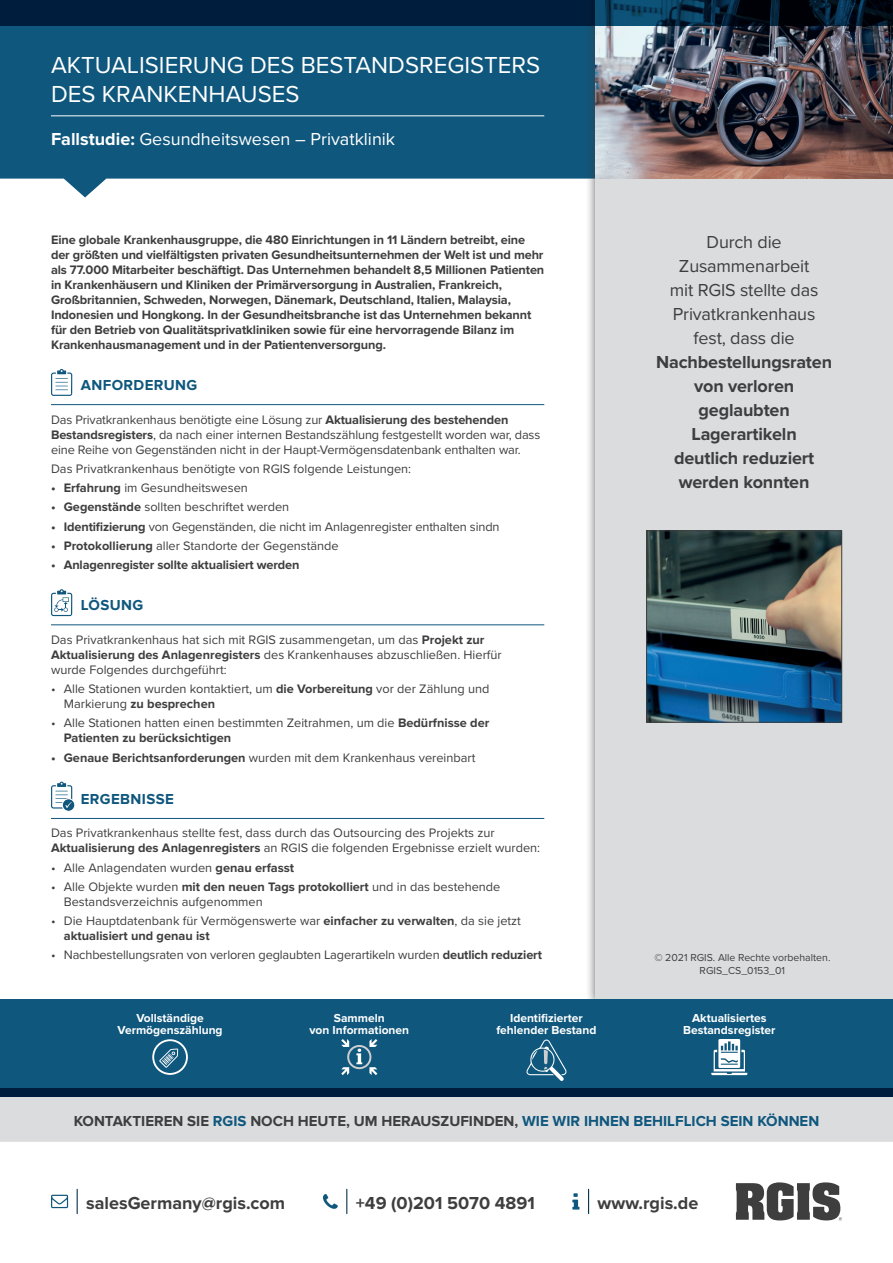
<style>
.page{position:relative;width:893px;height:1263px;background:#fff}
.page>*{position:absolute;margin:0;border:0;box-sizing:border-box;transform-origin:0 0}
.t1{font:24px/28.8px "Proxima Nova";color:#fff}
.t2{font:700 18px/24px "Proxima Nova";letter-spacing:-.01em;color:#3e3e3f;text-align:center}
.t3{font:18px/24px "Proxima Nova";letter-spacing:-.01em;color:#3e3e3f;text-align:center}
.t4{font:18px "Proxima Nova";color:#fff}
.t5{font:700 15px "Proxima Nova";color:#3e3e3f}
.t6{font:700 15px "Proxima Nova";letter-spacing:.025em;color:#0f577d}
.t7{font:12.75px/15px "Proxima Nova";color:#3e3e3f}
.t8{font:700 12.75px/15px "Proxima Nova";letter-spacing:-.01em;color:#3e3e3f}
.t9{font:700 12px/12px "Proxima Nova";color:#fff;text-align:center}
.t10{font:10.5px/12.6px "Proxima Nova";color:#3e3e3f;text-align:center}
.s1{font-weight:700}
.s2{color:#0f577d}
</style>
<div class="page">
<svg style="left:588px;top:1189px;width:1px;height:24px"></svg>
<svg style="left:572px;top:1193px;width:7px;height:16px"></svg>
<svg style="left:77px;top:1189px;width:1px;height:24px"></svg>
<svg style="left:51px;top:1195px;width:17px;height:13px"></svg>
<svg style="left:346px;top:1189px;width:1px;height:24px"></svg>
<svg style="left:323px;top:1194px;width:15px;height:15px"></svg>
<svg style="left:736px;top:1182px;width:106px;height:38px"></svg>
<svg style="left:0;top:26px;width:585px;height:171px;fill:#0f577d"></svg>
<hr style="left:51px;top:116px;width:493px;height:1px;background:#fff">
<hr style="left:51px;top:404px;width:493px;height:1px;background:#0f577d">
<hr style="left:51px;top:625px;width:493px;height:1px;background:#0f577d">
<hr style="left:51px;top:818px;width:493px;height:1px;background:#0f577d">
<svg style="left:51px;top:369px;width:22px;height:27px"></svg>
<svg style="left:51px;top:589px;width:22px;height:27px"></svg>
<svg style="left:51px;top:782px;width:24px;height:30px"></svg>
<div style="left:585px;top:0;width:308px;height:1010px;background:#3e3e3f;opacity:.75"></div>
<div style="left:595px;top:0;width:298px;height:1001px;background:#dbdcde"></div>
<img style="left:595px;top:26px;width:298px;height:153px">
<svg style="left:0;top:0;width:893px;height:26px;fill:#001d3d"></svg>
<div style="left:0;top:1097px;width:893px;height:45px;background:#dbdcde"></div>
<div style="left:0;top:999px;width:893px;height:98px;background:#0f577d"></div>
<div style="left:0;top:1089px;width:893px;height:8px;background:#001d3d"></div>
<svg style="left:711px;top:1039px;width:36px;height:36px"></svg>
<svg style="left:159px;top:1048px;width:19px;height:20px"></svg>
<div style="left:152px;top:1039px;width:36px;height:36px;border:2px solid #fff;border-radius:50%"></div>
<svg style="left:526px;top:1039px;width:41px;height:42px"></svg>
<img style="left:648px;top:533px;width:192px;height:187px">
<div style="left:646px;top:531px;width:196px;height:191px;border:1px solid #3e3e3f"></div>
<svg style="left:341px;top:1039px;width:36px;height:36px"></svg>
<h1 class="t1" style="left:51px;top:50px;width:491px">AKTUALISIERUNG DES BESTANDSREGISTERS<br>DES KRANKENHAUSES</h1>
<h2 class="t4" style="left:51px;top:125px;width:346px"><span class="s1">Fallstudie:</span> Gesundheitswesen – Privatklinik</h2>
<p class="t8" style="left:51px;top:233px;width:495px">Eine globale Krankenhausgruppe, die 480 Einrichtungen in 11 Ländern betreibt, eine der größten und vielfältigsten privaten Gesundheitsunternehmen der Welt ist und mehr als 77.000 Mitarbeiter beschäftigt. Das Unternehmen behandelt 8,5 Millionen Patienten in Krankenhäusern und Kliniken der Primärversorgung in Australien, Frankreich, Großbritannien, Schweden, Norwegen, Dänemark, Deutschland, Italien, Malaysia, Indonesien und Hongkong. In der Gesundheitsbranche ist das Unternehmen bekannt für den Betrieb von Qualitätsprivatkliniken sowie für eine hervorragende Bilanz im Krankenhausmanagement und in der Patientenversorgung.</p>
<p class="t6" style="left:81px;top:376px;width:118px">ANFORDERUNG</p>
<p class="t7" style="left:51px;top:411px;width:491px">Das Privatkrankenhaus benötigte eine Lösung zur <span class="s1">Aktualisierung des bestehenden<br>Bestandsregisters</span>, da nach einer internen Bestandszählung festgestellt worden war, dass eine Reihe von Gegenständen nicht in der Haupt-Vermögensdatenbank enthalten war.</p>
<p class="t7" style="left:51px;top:461px;width:362px">Das Privatkrankenhaus benötigte von RGIS folgende Leistungen:</p>
<p class="t7" style="left:51px;top:480px;width:198px"><span class="s1">• Erfahrung</span> im Gesundheitswesen</p>
<p class="t7" style="left:51px;top:499px;width:240px"><span class="s1">• Gegenstände</span> sollten beschriftet werden</p>
<p class="t7" style="left:51px;top:518px;width:450px"><span class="s1">• Identifizierung</span> von Gegenständen, die nicht im Anlagenregister enthalten sindn</p>
<p class="t7" style="left:51px;top:538px;width:289px"><span class="s1">• Protokollierung</span> aller Standorte der Gegenstände</p>
<p class="t8" style="left:51px;top:558px;width:250px">• Anlagenregister sollte aktualisiert werden</p>
<p class="t6" style="left:81px;top:596px;width:64px">LÖSUNG</p>
<p class="t7" style="left:51px;top:631px;width:452px">Das Privatkrankenhaus hat sich mit RGIS zusammengetan, um das <span class="s1">Projekt zur<br>Aktualisierung des Anlagenregisters</span> des Krankenhauses abzuschließen. Hierfür wurde Folgendes durchgeführt:</p>
<p class="t7" style="left:64px;top:681px;width:427px;text-indent:-13px">• Alle Stationen wurden kontaktiert, um <span class="s1">die Vorbereitung</span> vor der Zählung und<br>Markierung <span class="s1">zu besprechen</span></p>
<p class="t7" style="left:64px;top:715px;width:427px;text-indent:-13px">• Alle Stationen hatten einen bestimmten Zeitrahmen, um die <span class="s1">Bedürfnisse der<br>Patienten zu berücksichtigen</span></p>
<p class="t7" style="left:51px;top:749px;width:426px"><span class="s1">• Genaue Berichtsanforderungen</span> wurden mit dem Krankenhaus vereinbart</p>
<p class="t6" style="left:81px;top:791px;width:95px">ERGEBNISSE</p>
<p class="t7" style="left:51px;top:825px;width:491px">Das Privatkrankenhaus stellte fest, dass durch das Outsourcing des Projekts zur<br><span class="s1">Aktualisierung des Anlagenregisters</span> an RGIS die folgenden Ergebnisse erzielt wurden:</p>
<p class="t7" style="left:51px;top:859px;width:245px">• Alle Anlagendaten wurden <span class="s1">genau erfasst</span></p>
<p class="t7" style="left:64px;top:879px;width:438px;text-indent:-13px">• Alle Objekte wurden <span class="s1">mit den neuen Tags protokolliert</span> und in das bestehende<br>Bestandsverzeichnis aufgenommen</p>
<p class="t7" style="left:64px;top:913px;width:459px;text-indent:-13px">• Die Hauptdatenbank für Vermögenswerte war <span class="s1">einfacher zu verwalten</span>, da sie jetzt <span class="s1">aktualisiert und genau ist</span></p>
<p class="t7" style="left:51px;top:947px;width:492px">• Nachbestellungsraten von verloren geglaubten Lagerartikeln wurden <span class="s1">deutlich reduziert</span></p>
<h2 class="t3" style="left:670px;top:229px;width:150px">Durch die<br>Zusammenarbeit mit RGIS stellte das<br>Privatkrankenhaus fest, dass die</h2>
<h2 class="t2" style="left:656px;top:351px;width:177px">Nachbestellungsraten von verloren geglaubten<br>Lagerartikeln<br>deutlich reduziert werden konnten</h2>
<p class="t10" style="left:654px;top:951px;width:177px">© 2021 RGIS. Alle Rechte vorbehalten.<br>RGIS_CS_0153_01</p>
<p class="t9" style="left:118px;top:1012px;width:107px">Vollständige<br>Vermögenszählung</p>
<p class="t9" style="left:496px;top:1012px;width:102px">Identifizierter fehlender Bestand</p>
<p class="t9" style="left:309px;top:1012px;width:101px">Sammeln<br>von Informationen</p>
<p class="t9" style="left:683px;top:1012px;width:94px">Aktualisiertes<br>Bestandsregister</p>
<p class="t5" style="left:74px;top:1112px;width:747px">KONTAKTIEREN SIE <span class="s2">RGIS</span> NOCH HEUTE, UM HERAUSZUFINDEN, <span class="s2">WIE WIR IHNEN BEHILFLICH SEIN KÖNNEN</span></p>
<h2 class="t2" style="left:86px;top:1191px;width:201px">salesGermany@rgis.com</h2>
<h2 class="t2" style="left:356px;top:1191px;width:180px">+49 (0)201 5070 4891</h2>
<h2 class="t2" style="left:598px;top:1191px;width:102px">www.rgis.de</h2>
</div>
